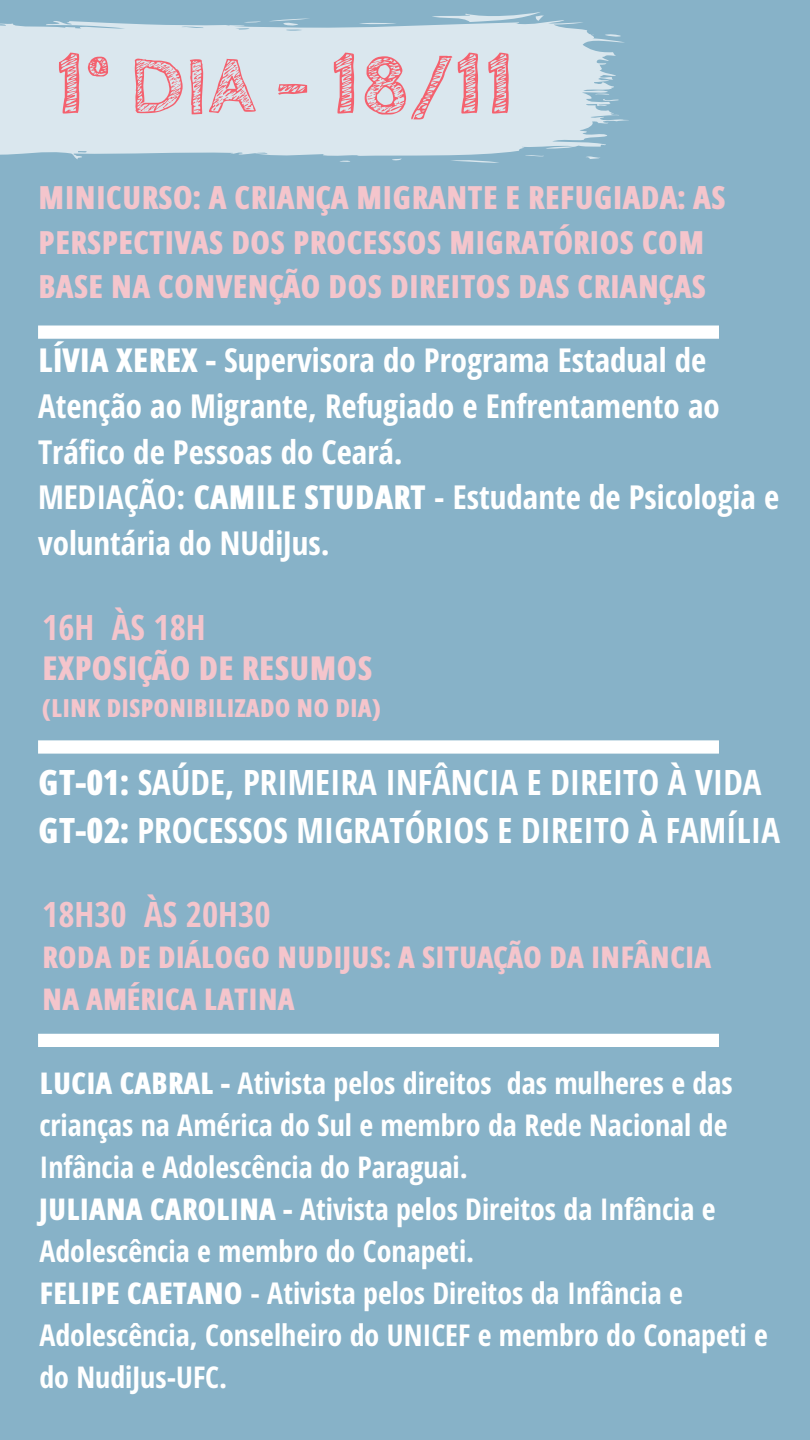
<style>
.page{position:relative;width:810px;height:1440px;background:#87b2c8}
.page>*{position:absolute;margin:0;border:0;box-sizing:border-box;transform-origin:0 0}
.t1{font:700 83.6px "Cabin Sketch";color:#f4616e}
.t2{font:700 35px/48.8px "Open Sans Hebrew Condensed";color:#fff}
.t3{font:700 35px "Open Sans Hebrew Condensed";color:#f4c5cc}
.t4{font:700 33px/45.8px "Open Sans Hebrew Condensed";color:#fff}
.t5{font:800 33px "Open Sans Hebrew Condensed";color:#f4c5cc}
.t6{font:800 32px/44.2px "Open Sans Hebrew Condensed";color:#f4c5cc}
.t7{font:700 30px/42px "Open Sans Hebrew Condensed";color:#fff}
.t8{font:800 30px/42px "Open Sans Hebrew Condensed";color:#f4c5cc}
.t9{font:800 25px "Open Sans Hebrew Condensed";color:#f4c5cc}
.s1{font-weight:800}
</style>
<div class="page">
<svg style="left:0;top:12px;width:629px;height:151px;fill:#dae7ee"></svg>
<div style="left:38px;top:1034px;width:681px;height:13px;background:#fff"></div>
<svg style="left:38px;top:740px;width:681px;height:14px"></svg>
<svg style="left:38px;top:326px;width:681px;height:13px"></svg>
<h1 class="t1" style="left:55px;top:39px;width:462px">1° DIA - 18/11</h1>
<p class="t6" style="left:38px;top:175px;width:689px">MINICURSO: A CRIANÇA MIGRANTE E REFUGIADA: AS<br>PERSPECTIVAS DOS PROCESSOS MIGRATÓRIOS COM<br>BASE NA CONVENÇÃO DOS DIREITOS DAS CRIANÇAS</p>
<p class="t4" style="left:38px;top:336px;width:743px"><span class="s1">LÍVIA XEREX -</span> Supervisora do Programa Estadual de Atenção ao Migrante, Refugiado e Enfrentamento ao Tráfico de Pessoas do Ceará.<br>MEDIAÇÃO: <span class="s1">CAMILE STUDART</span> - Estudante de Psicologia e voluntária do NUdiJus.</p>
<p class="t3" style="left:42px;top:602px;width:165px">16H ÀS 18H</p>
<p class="t5" style="left:42px;top:644px;width:332px">EXPOSIÇÃO DE RESUMOS</p>
<p class="t9" style="left:42px;top:690px;width:340px">(LINK DISPONIBILIZADO NO DIA)</p>
<p class="t2" style="left:38px;top:757px;width:743px"><span class="s1">GT-01:</span> SAÚDE, PRIMEIRA INFÂNCIA E DIREITO À VIDA<br><span class="s1">GT-02:</span> PROCESSOS MIGRATÓRIOS E DIREITO À FAMÍLIA</p>
<p class="t3" style="left:42px;top:890px;width:230px">18H30 ÀS 20H30</p>
<p class="t8" style="left:42px;top:936px;width:670px">RODA DE DIÁLOGO NUDIJUS: A SITUAÇÃO DA INFÂNCIA<br>NA AMÉRICA LATINA</p>
<p class="t7" style="left:39px;top:1061px;width:730px"><span class="s1">LUCIA CABRAL -</span> Ativista pelos direitos das mulheres e das crianças na América do Sul e membro da Rede Nacional de Infância e Adolescência do Paraguai.<br><span class="s1">JULIANA CAROLINA -</span> Ativista pelos Direitos da Infância e Adolescência e membro do Conapeti.<br><span class="s1">FELIPE CAETANO</span> - Ativista pelos Direitos da Infância e Adolescência, Conselheiro do UNICEF e membro do Conapeti e do NudiJus-UFC.</p>
</div>
